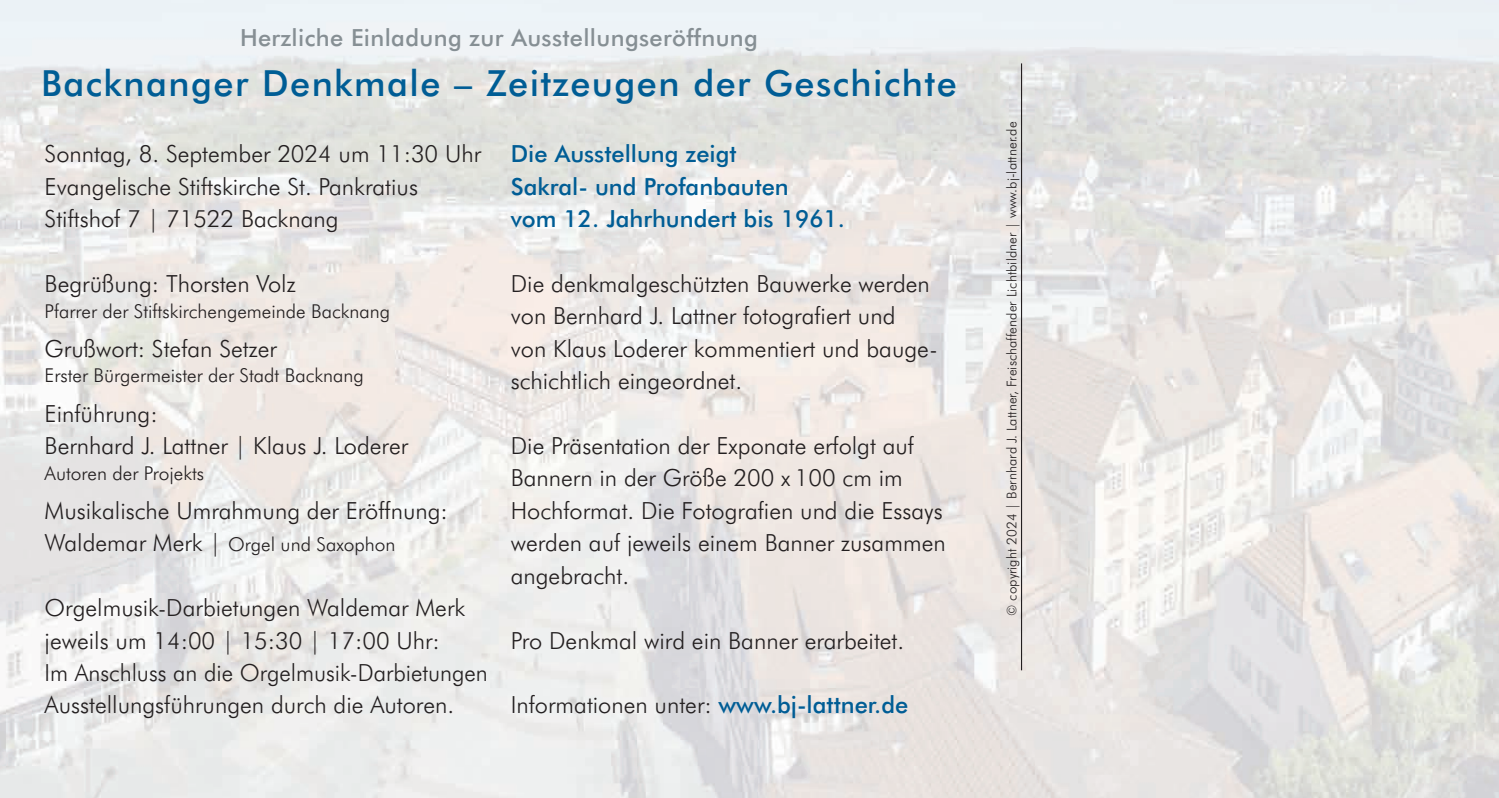
<style>
.page{position:relative;width:1499px;height:798px;background:#fff}
.page>*{position:absolute;margin:0;border:0;box-sizing:border-box;transform-origin:0 0}
.t1{font:500 36px "Futura BT";letter-spacing:.04em;color:#005d95}
.t2{font:300 23.62px/32.4px "Futura BT";color:#231f20}
.t3{font:500 23.62px/32.4px "Futura BT";color:#005d95}
.t4{font:500 23.62px "Futura BT";letter-spacing:.015em;color:#868f94}
.t5{font:300 19.12px "Futura BT";color:#231f20}
.t6{font:300 13.5px "Futura BT";letter-spacing:.005em;color:#231f20}
.s1{font-size:23.62px}
.s2{font-weight:500;color:#005d95}
</style>
<div class="page">
<img style="left:0;top:0;width:1499px;height:797px">
<hr style="left:1021px;top:63px;width:1px;height:607px;background:#231f20">
<p class="t4" style="left:240px;top:28px;width:519px">Herzliche Einladung zur Ausstellungseröffnung</p>
<h1 class="t1" style="left:41px;top:68px;width:917px">Backnanger Denkmale – Zeitzeugen der Geschichte</h1>
<p class="t2" style="left:45px;top:139px;width:438px">Sonntag, 8. September 2024 um 11:30 Uhr<br>Evangelische Stiftskirche St. Pankratius<br>Stiftshof 7 | 71522 Backnang</p>
<p class="t2" style="left:45px;top:269px;width:253px">Begrüßung: Thorsten Volz</p>
<p class="t5" style="left:45px;top:303px;width:347px">Pfarrer der Stiftskirchengemeinde Backnang</p>
<p class="t2" style="left:45px;top:334px;width:234px">Grußwort: Stefan Setzer</p>
<p class="t5" style="left:45px;top:368px;width:321px">Erster Bürgermeister der Stadt Backnang</p>
<p class="t2" style="left:45px;top:399px;width:365px">Einführung:<br>Bernhard J. Lattner | Klaus J. Loderer</p>
<p class="t5" style="left:45px;top:465px;width:161px">Autoren der Projekts</p>
<p class="t2" style="left:45px;top:496px;width:405px">Musikalische Umrahmung der Eröffnung:</p>
<p class="t5" style="left:45px;top:536px;width:352px"><span class="s1">Waldemar Merk |</span> Orgel und Saxophon</p>
<p class="t2" style="left:45px;top:593px;width:445px">Orgelmusik-Darbietungen Waldemar Merk jeweils um 14:00 | 15:30 | 17:00 Uhr:<br>Im Anschluss an die Orgelmusik-Darbietungen Ausstellungsführungen durch die Autoren.</p>
<p class="t3" style="left:511px;top:139px;width:336px">Die Ausstellung zeigt<br>Sakral- und Profanbauten<br>vom 12. Jahrhundert bis 1961.</p>
<p class="t2" style="left:511px;top:269px;width:428px">Die denkmalgeschützten Bauwerke werden von Bernhard J. Lattner fotografiert und<br>von Klaus Loderer kommentiert und bauge&shy;schichtlich eingeordnet.</p>
<p class="t2" style="left:511px;top:431px;width:436px">Die Präsentation der Exponate erfolgt auf Bannern in der Größe 200 x 100 cm im Hochformat. Die Fotografien und die Essays werden auf jeweils einem Banner zusammen angebracht.</p>
<p class="t2" style="left:511px;top:625px;width:395px">Pro Denkmal wird ein Banner erarbeitet.</p>
<p class="t2" style="left:511px;top:690px;width:399px">Informationen unter: <span class="s2">www.bj-lattner.de</span></p>
<p class="t6" style="left:1006px;top:615px;width:495px;rotate:-90deg">© copyright 2024 | Bernhard J. Lattner, Freischaffender Lichtbildner | www.bj-lattner.de</p>
</div>
